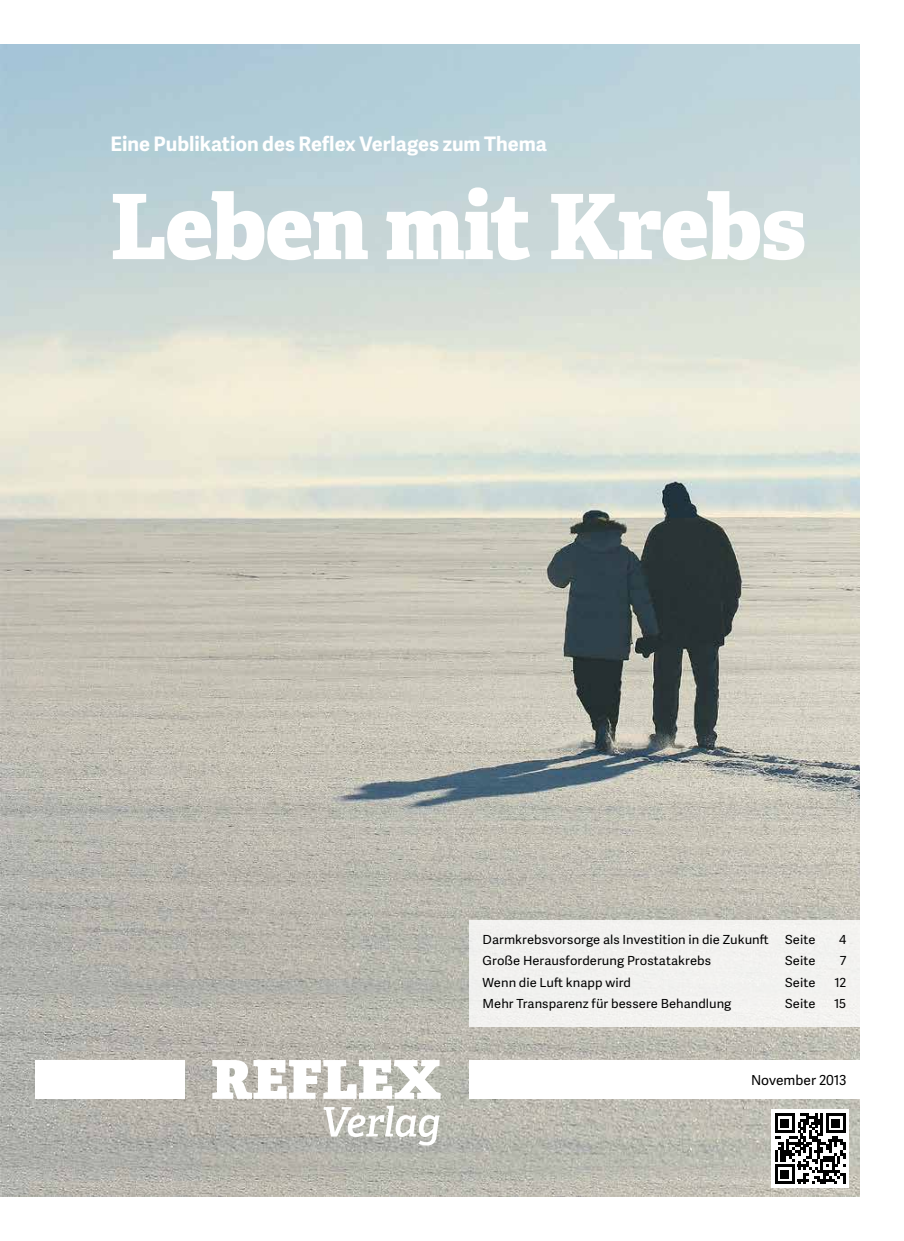
<style>
.page{position:relative;width:904px;height:1241px;background:#fff}
.page>*{position:absolute;margin:0;border:0;box-sizing:border-box;transform-origin:0 0}
.t1{font:800 90px "Adelle";letter-spacing:-.015em;color:#fff}
.t2{font:700 20px "Adelle Sans";letter-spacing:-.005em;color:#fff}
.t3{font:13.75px "Adelle Sans";letter-spacing:-.005em;color:#000}
.t4{font:12.5px "Adelle Sans";letter-spacing:.005em;color:#000;scale:1.04 1}
</style>
<div class="page">
<img style="left:0;top:44px;width:859px;height:1152px">
<div style="left:469px;top:919px;width:390px;height:107px;background:#f2f1ef"></div>
<div style="left:35px;top:1060px;width:150px;height:38px;background:#fff"></div>
<svg style="left:212px;top:1059px;width:228px;height:39px"></svg>
<svg style="left:323px;top:1105px;width:116px;height:40px"></svg>
<div style="left:469px;top:1059px;width:390px;height:39px;background:#fff"></div>
<div style="left:771px;top:1109px;width:78px;height:78px;background:#fff"></div>
<svg style="left:775px;top:1113px;width:70px;height:70px"></svg>
<h2 class="t2" style="left:111px;top:129px;width:438px">Eine Publikation des Reflex Verlages zum Thema</h2>
<h1 class="t1" style="left:111px;top:159px;width:697px">Leben mit Krebs</h1>
<p class="t4" style="left:482px;top:930px;width:276px">Darmkrebsvorsorge als Investition in die Zukunft</p>
<p class="t4" style="left:785px;top:930px;width:31px">Seite</p>
<p class="t4" style="left:839px;top:930px;width:8px">4</p>
<p class="t4" style="left:482px;top:951px;width:221px">Große Herausforderung Prostatakrebs</p>
<p class="t4" style="left:785px;top:951px;width:31px">Seite</p>
<p class="t4" style="left:839px;top:951px;width:8px">7</p>
<p class="t4" style="left:482px;top:973px;width:144px">Wenn die Luft knapp wird</p>
<p class="t4" style="left:785px;top:973px;width:31px">Seite</p>
<p class="t4" style="left:834px;top:973px;width:13px">12</p>
<p class="t4" style="left:482px;top:994px;width:241px">Mehr Transparenz für bessere Behandlung</p>
<p class="t4" style="left:785px;top:994px;width:31px">Seite</p>
<p class="t4" style="left:834px;top:994px;width:13px">15</p>
<p class="t3" style="left:751px;top:1069px;width:97px">November 2013</p>
</div>
